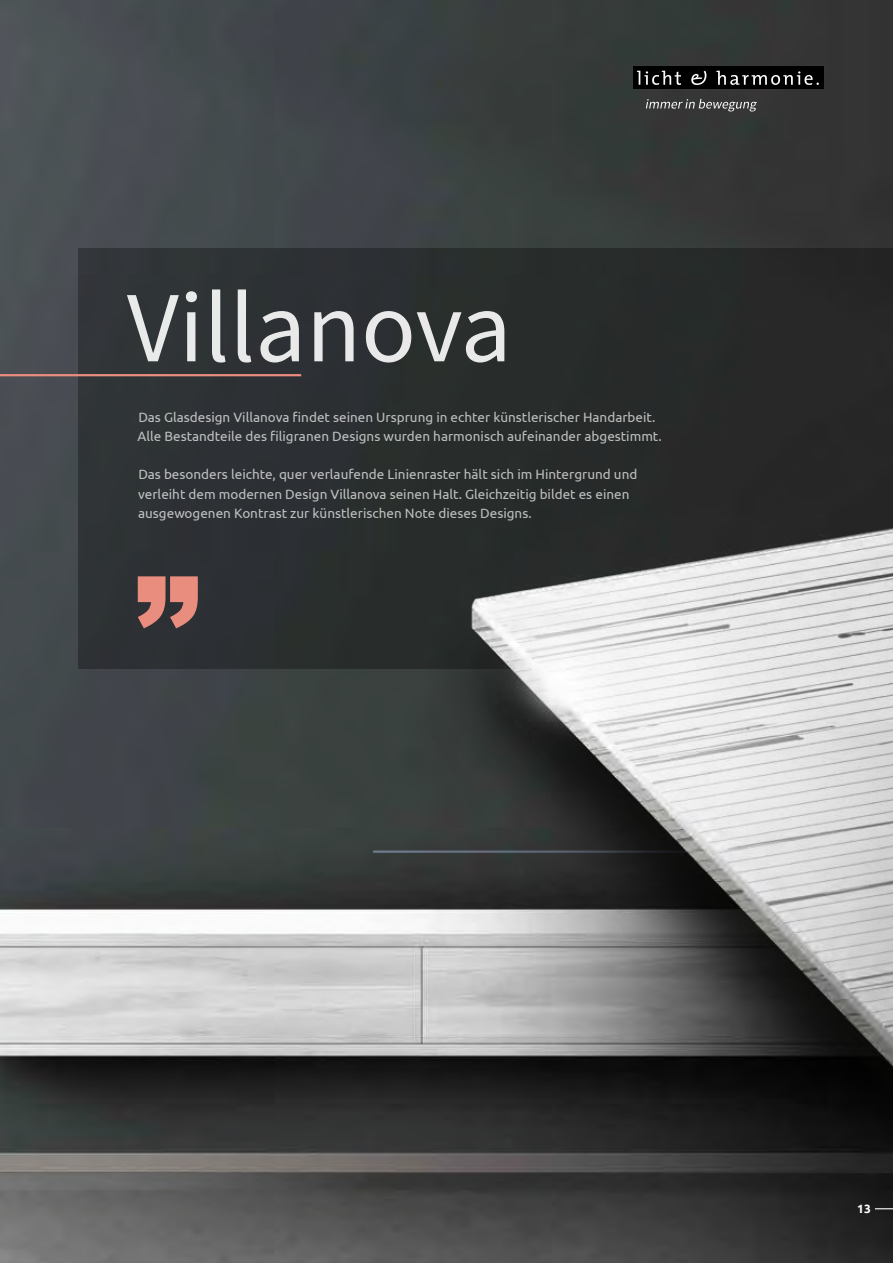
<style>
.page{position:relative;width:893px;height:1263px;background:#fff}
.page>*{position:absolute;margin:0;border:0;box-sizing:border-box;transform-origin:0 0}
.t1{font:100.95px "Source Sans Pro";color:#fff}
.t2{font:13.5px/19.2px "Ubuntu";color:#fff}
.t3{font:700 12px "Ubuntu";color:#fff}
</style>
<div class="page">
<img style="left:0;top:0;width:893px;height:1263px">
<hr style="left:373px;top:850px;width:315px;height:3px;background:#8690ac">
<div style="left:79px;top:248px;width:814px;height:421px;background:#292e2c"></div>
<svg style="left:646px;top:99px;width:111px;height:12px"></svg>
<div style="left:633px;top:67px;width:190px;height:22px;background:#000"></div>
<svg style="left:637px;top:71px;width:44px;height:14px"></svg>
<svg style="left:691px;top:71px;width:15px;height:14px"></svg>
<svg style="left:716px;top:71px;width:103px;height:14px"></svg>
<div style="left:426px;top:546px;width:467px;height:669px;background:#000;opacity:.75"></div>
<img style="left:390px;top:523px;width:503px;height:622px">
<hr style="left:0;top:374px;width:301px;height:2px;background:#e98d7f">
<svg style="left:138px;top:576px;width:60px;height:52px"></svg>
<svg style="left:875px;top:1208px;width:18px;height:1px"></svg>
<h1 class="t1" style="left:127px;top:264px;width:386px">Villanova</h1>
<p class="t2" style="left:138px;top:407px;width:526px">Das Glasdesign Villanova findet seinen Ursprung in echter künstlerischer Handarbeit.<br>Alle Bestandteile des filigranen Designs wurden harmonisch aufeinander abgestimmt.</p>
<p class="t2" style="left:138px;top:465px;width:501px">Das besonders leichte, quer verlaufende Linienraster hält sich im Hintergrund und verleiht dem modernen Design Villanova seinen Halt. Gleichzeitig bildet es einen ausgewogenen Kontrast zur künstlerischen Note dieses Designs.</p>
<p class="t3" style="left:857px;top:1201px;width:15px">13</p>
</div>
